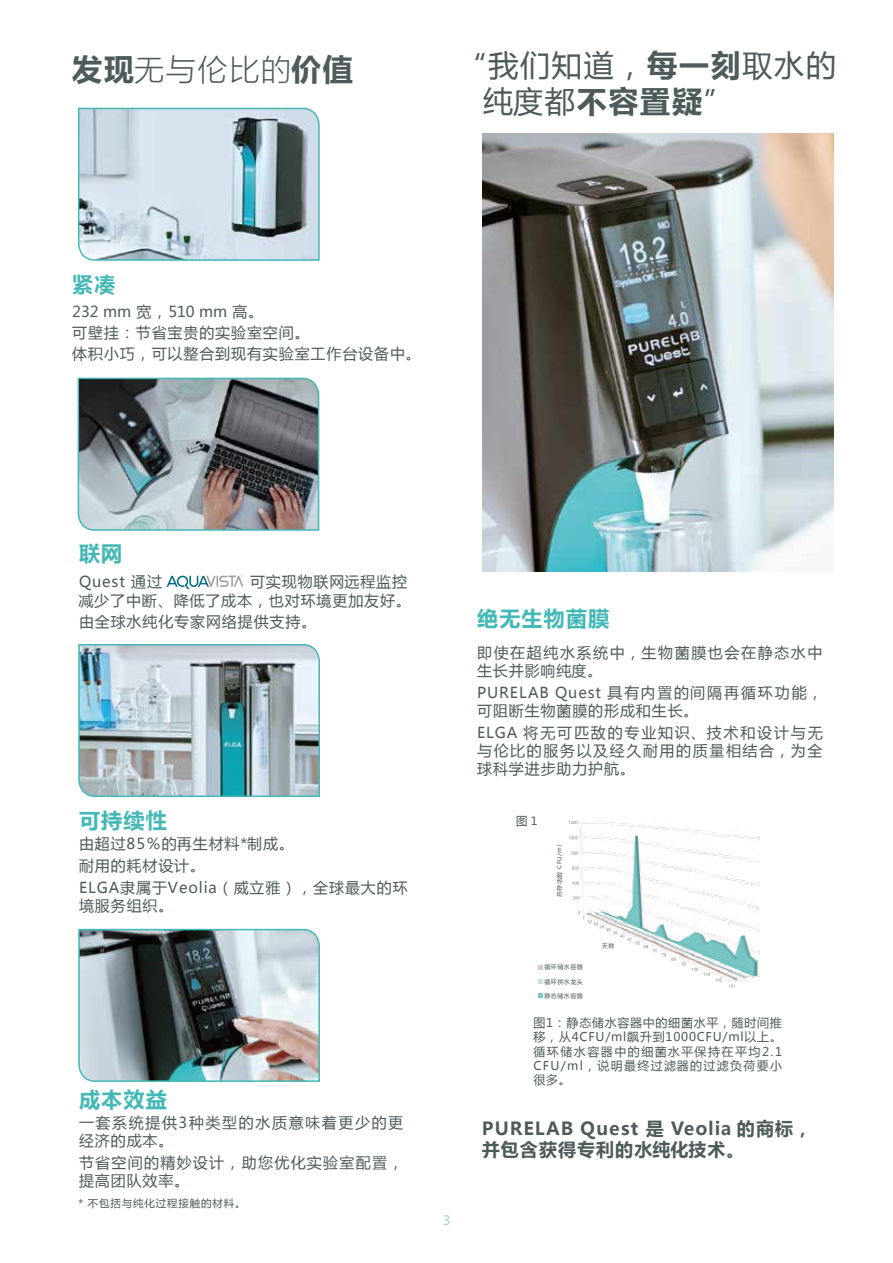
<style>
.page{position:relative;width:893px;height:1263px;background:#fff}
.page>*{position:absolute;margin:0;border:0;box-sizing:border-box;transform-origin:0 0}
.t1{font:30px/36px "Microsoft Ya Hei";letter-spacing:.06em;color:#4e5b5b}
.t2{font:30px "Microsoft Ya Hei UI Light";letter-spacing:.06em;color:#4e5b5b}
.t3{font:700 21px "Microsoft Ya Hei";letter-spacing:.06em;color:#44b8b6}
.t4{font:700 18px/21.6px "Microsoft Ya Hei";letter-spacing:.06em;color:#4e5b5b}
.t5{font:15px/18px "Microsoft Ya Hei";letter-spacing:.06em;color:#4e5b5b}
.t6{font:15px/18px "Microsoft Ya Hei";letter-spacing:.105em;color:#4e5b5b}
.t7{font:15px/18px "Microsoft Ya Hei";letter-spacing:.085em;color:#4e5b5b}
.t8{font:15px "The Sans B5 Plain";color:#add4d4}
.t9{font:12px/14.4px "Microsoft Ya Hei";letter-spacing:.11em;color:#4e5b5b;text-align:justify}
.t10{font:11.4px "Microsoft Ya Hei";color:#4e5b5b}
.t11{font:10.5px "Microsoft Ya Hei";letter-spacing:.08em;color:#4e5b5b}
.t12{font:6px "Microsoft Ya Hei";letter-spacing:.08em;color:#4e5b5b}
.s1{font-family:"Microsoft Ya Hei";font-weight:700}
.s2{font-weight:700}
</style>
<div class="page">
<img style="left:568px;top:821px;width:191px;height:160px">
<svg style="left:573px;top:896px;width:10px;height:3px"></svg>
<svg style="left:572px;top:881px;width:11px;height:4px"></svg>
<svg style="left:572px;top:867px;width:10px;height:3px"></svg>
<svg style="left:572px;top:851px;width:10px;height:4px"></svg>
<svg style="left:569px;top:836px;width:13px;height:3px"></svg>
<svg style="left:569px;top:821px;width:12px;height:3px"></svg>
<svg style="left:578px;top:911px;width:156px;height:76px"></svg>
<svg style="left:538px;top:965px;width:4px;height:4px"></svg>
<svg style="left:538px;top:979px;width:4px;height:5px"></svg>
<svg style="left:538px;top:993px;width:4px;height:4px"></svg>
<div style="left:601px;top:942px;width:21px;height:7px;background:#fff"></div>
<svg style="left:167px;top:575px;width:76px;height:14px"></svg>
<svg style="left:77px;top:107px;width:243px;height:154px;background:#b9cad3"></svg>
<img style="left:77px;top:377px;width:243px;height:154px">
<img style="left:78px;top:928px;width:242px;height:154px">
<img style="left:78px;top:644px;width:242px;height:153px">
<img style="left:482px;top:134px;width:351px;height:437px">
<h1 class="t2" style="left:72px;top:49px;width:282px"><span class="s1">发现</span>无与伦比的<span class="s1">价值</span></h1>
<h2 class="t3" style="left:72px;top:270px;width:45px">紧凑</h2>
<p class="t5" style="left:72px;top:300px;width:350px;line-height:21px">232 mm 宽，510 mm 高。<br>可壁挂：节省宝贵的实验室空间。<br>体积小巧，可以整合到现有实验室工作台设备中。</p>
<h1 class="t1" style="left:483px;top:46px;width:354px;text-indent:-27px">“我们知道，<span class="s2">每一刻</span>取水的纯度都<span class="s2">不容置疑</span>”</h1>
<h2 class="t3" style="left:79px;top:539px;width:45px">联网</h2>
<p class="t5" style="left:79px;top:572px;width:85px">Quest 通过</p>
<p class="t5" style="left:250px;top:572px;width:159px">可实现物联网远程监控</p>
<p class="t5" style="left:79px;top:612px;width:239px">由全球水纯化专家网络提供支持。</p>
<p class="t5" style="left:78px;top:591px;width:334px">减少了中断、降低了成本，也对环境更加友好。</p>
<h2 class="t3" style="left:79px;top:806px;width:89px">可持续性</h2>
<p class="t5" style="left:79px;top:832px;width:330px;line-height:22.2px">由超过85％的再生材料*制成。<br>耐用的耗材设计。<br>ELGA隶属于Veolia（威立雅），全球最大的环</p>
<p class="t5" style="left:79px;top:896px;width:96px">境服务组织。</p>
<h2 class="t3" style="left:79px;top:1084px;width:89px">成本效益</h2>
<p class="t6" style="left:79px;top:1113px;width:326px">一套系统提供3种类型的水质意味着更少的更经济的成本。</p>
<p class="t7" style="left:79px;top:1153px;width:326px">节省空间的精妙设计，助您优化实验室配置，提高团队效率。</p>
<p class="t11" style="left:78px;top:1196px;width:169px">* 不包括与纯化过程接触的材料。</p>
<p class="t8" style="left:442px;top:1212px;width:10px">3</p>
<h2 class="t3" style="left:477px;top:604px;width:134px">绝无生物菌膜</h2>
<p class="t6" style="left:477px;top:643px;width:347px">即使在超纯水系统中，生物菌膜也会在静态水中生长并影响纯度。</p>
<p class="t5" style="left:477px;top:683px;width:347px">PURELAB Quest 具有内置的间隔再循环功能，可阻断生物菌膜的形成和生长。</p>
<p class="t5" style="left:477px;top:723px;width:347px;text-align:justify">ELGA 将无可匹敌的专业知识、技术和设计与无与伦比的服务以及经久耐用的质量相结合，为全球科学进步助力护航。</p>
<p class="t10" style="left:516px;top:813px;width:23px">图 1</p>
<p class="t12" style="left:555px;top:897px;width:54px;rotate:-90deg">总存活数 CFU/ml</p>
<p class="t12" style="left:544px;top:963px;width:40px">循环储水容器</p>
<p class="t12" style="left:544px;top:978px;width:40px">循环供水龙头</p>
<p class="t12" style="left:544px;top:991px;width:40px">静态储水容器</p>
<p class="t12" style="left:602px;top:941px;width:14px">天数</p>
<p class="t9" style="left:533px;top:1015px;width:250px">图1：静态储水容器中的细菌水平，随时间推移，从4CFU/ml飙升到1000CFU/ml以上。循环储水容器中的细菌水平保持在平均2.1<br>CFU/ml，说明最终过滤器的过滤负荷要小很多。</p>
<p class="t4" style="left:482px;top:1117px;width:332px">PURELAB Quest 是 Veolia 的商标，并包含获得专利的水纯化技术。</p>
</div>
